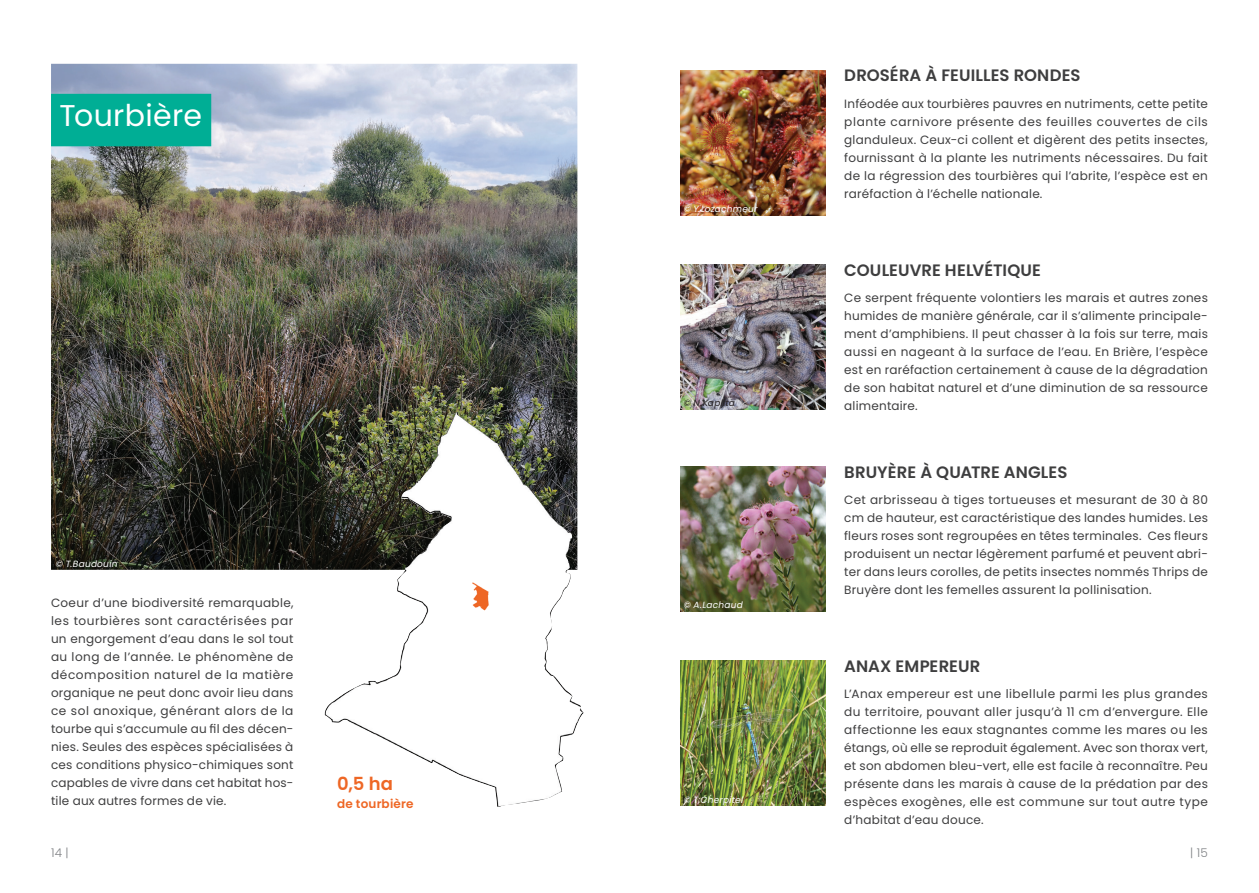
<style>
.page{position:relative;width:1259px;height:893px;background:#fff}
.page>*{position:absolute;margin:0;border:0;box-sizing:border-box;transform-origin:0 0}
.t1{font:30px "Poppins";letter-spacing:.01em;color:#fff}
.t2{font:600 18px "Poppins";color:#ee6725}
.t3{font:600 16.5px "Poppins";letter-spacing:.005em;color:#3e3e3f}
.t4{font:12px/18px "Poppins";letter-spacing:.02em;color:#3e3e3f;text-align:justify}
.t5{font:600 12px "Poppins";color:#ee6725}
.t6{font:300 12px "Poppins";color:#808285}
.t7{font:italic 9px "Poppins";letter-spacing:.025em;color:#fff}
.t8{font:italic 9px "Poppins";letter-spacing:.025em;color:#231f20}
</style>
<div class="page">
<img style="left:51px;top:64px;width:526px;height:506px">
<div style="left:51px;top:94px;width:160px;height:52px;background:#00ae95"></div>
<img style="left:680px;top:70px;width:145px;height:145px">
<img style="left:680px;top:265px;width:145px;height:145px">
<img style="left:680px;top:466px;width:145px;height:145px">
<img style="left:680px;top:661px;width:145px;height:145px">
<img style="left:376px;top:570px;width:208px;height:237px">
<img style="left:325px;top:681px;width:51px;height:54px">
<img style="left:401px;top:412px;width:171px;height:158px">
<h1 class="t1" style="left:60px;top:98px;width:144px">Tourbière</h1>
<p class="t7" style="left:56px;top:558px;width:63px">© T.Baudouin</p>
<p class="t4" style="left:51px;top:594px;width:244px">Coeur d’une biodiversité remarquable, les tourbières sont caractérisées par un engorgement d’eau dans le sol tout au long de l’année. Le phénomène de décomposition naturel de la matière organique ne peut donc avoir lieu dans ce sol anoxique, générant alors de la tourbe qui s’accumule au fil des décen&shy;nies. Seules des espèces spécialisées à ces conditions physico-chimiques sont capables de vivre dans cet habitat hos&shy;tile aux autres formes de vie.</p>
<h2 class="t2" style="left:337px;top:773px;width:57px">0,5 HA</h2>
<p class="t5" style="left:337px;top:797px;width:78px">DE TOURBIÈRE</p>
<p class="t7" style="left:684px;top:204px;width:75px">© Y.Lozachmeur</p>
<p class="t8" style="left:684px;top:398px;width:53px">© N.Kaplita</p>
<p class="t7" style="left:684px;top:600px;width:61px">© A.Lachaud</p>
<p class="t7" style="left:684px;top:794px;width:61px">© T;Cherpitel</p>
<h3 class="t3" style="left:844px;top:66px;width:238px">DROSÉRA À FEUILLES RONDES</h3>
<p class="t4" style="left:844px;top:95px;width:365px">Inféodée aux tourbières pauvres en nutriments, cette petite plante carnivore présente des feuilles couvertes de cils glanduleux. Ceux-ci collent et digèrent des petits insectes, fournissant à la plante les nutriments nécessaires. Du fait de la régression des tourbières qui l’abrite, l’espèce est en raréfaction à l’échelle nationale.</p>
<h3 class="t3" style="left:844px;top:260px;width:198px">COULEUVRE HELVÉTIQUE</h3>
<p class="t4" style="left:844px;top:289px;width:365px">Ce serpent fréquente volontiers les marais et autres zones humides de manière générale, car il s’alimente principale&shy;ment d’amphibiens. Il peut chasser à la fois sur terre, mais aussi en nageant à la surface de l’eau. En Brière, l’espèce est en raréfaction certainement à cause de la dégradation de son habitat naturel et d’une diminution de sa ressource alimentaire.</p>
<h3 class="t3" style="left:844px;top:462px;width:225px">BRUYÈRE À QUATRE ANGLES</h3>
<p class="t4" style="left:844px;top:491px;width:365px">Cet arbrisseau à tiges tortueuses et mesurant de 30 à 80 cm de hauteur, est caractéristique des landes humides. Les fleurs roses sont regroupées en têtes terminales. Ces fleurs produisent un nectar légèrement parfumé et peuvent abri&shy;ter dans leurs corolles, de petits insectes nommés Thrips de Bruyère dont les femelles assurent la pollinisation.</p>
<h3 class="t3" style="left:844px;top:657px;width:138px">ANAX EMPEREUR</h3>
<p class="t4" style="left:844px;top:685px;width:365px">L’Anax empereur est une libellule parmi les plus grandes du territoire, pouvant aller jusqu’à 11 cm d’envergure. Elle affectionne les eaux stagnantes comme les mares ou les étangs, où elle se reproduit également. Avec son thorax vert, et son abdomen bleu-vert, elle est facile à reconnaître. Peu présente dans les marais à cause de la prédation par des espèces exogènes, elle est commune sur tout autre type d’habitat d’eau douce.</p>
<p class="t6" style="left:51px;top:846px;width:19px">14 |</p>
<p class="t6" style="left:1190px;top:846px;width:19px">| 15</p>
</div>
